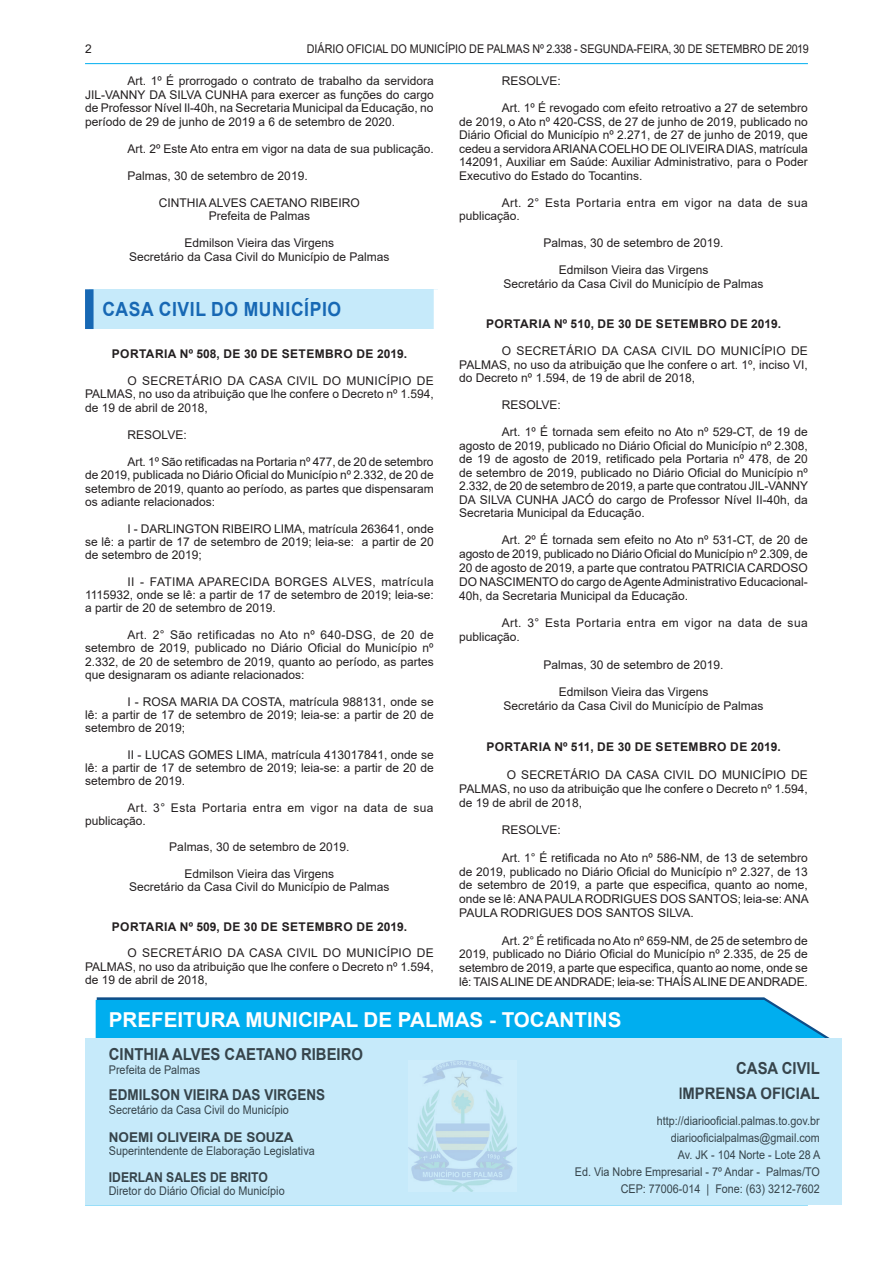
<style>
.page{position:relative;width:893px;height:1263px;background:#fff}
.page>*{position:absolute;margin:0;border:0;box-sizing:border-box;transform-origin:0 0}
.t1{font:700 20.55px "Arial";color:#fff}
.t2{font:700 19.5px "Arial";letter-spacing:.035em;color:#1768b4;scale:.9 1}
.t3{font:700 16.5px/25.7px "Arial";color:#36444b;text-align:right;scale:.9 1}
.t4{font:700 15px "Arial";color:#36444b;scale:.9 1}
.t5{font:700 13.5px "Arial";color:#36444b}
.t6{font:700 13.5px "Arial";color:#36444b;scale:.9 1}
.t7{font:12px/13.5px "Arial";color:#231f20;text-align:justify}
.t8{font:12px/17.1px "Arial";color:#36444b;text-align:right;scale:.9 1}
.t9{font:12px/13.2px "Arial";letter-spacing:.035em;color:#231f20}
.t10{font:700 12px "Arial";letter-spacing:.035em;color:#231f20}
.t11{font:12px "Arial";color:#231f20;scale:.9 1}
</style>
<div class="page">
<hr style="left:85px;top:63px;width:723px;height:1px;background:#00aeef">
<hr style="left:85px;top:1204px;width:723px;height:1px;background:#00aeef">
<svg style="left:96px;top:997px;width:734px;height:41px;background:#0eace9"></svg>
<div style="left:85px;top:1038px;width:757px;height:166px;background:#c6eafa"></div>
<img style="left:408px;top:1061px;width:108px;height:130px">
<div style="left:89px;top:289px;width:349px;height:40px;background:#c6eafa"></div>
<div style="left:85px;top:289px;width:9px;height:40px;background:#1768b4"></div>
<div style="left:434px;top:289px;width:8px;height:40px;background:#fff"></div>
<p class="t7" style="left:85px;top:42px;width:8px">2</p>
<p class="t11" style="left:307px;top:40px;width:559px">DIÁRIO OFICIAL DO MUNICÍPIO DE PALMAS Nº 2.338 - SEGUNDA-FEIRA, 30 DE SETEMBRO DE 2019</p>
<p class="t7" style="left:85px;top:74px;width:350px;text-indent:43px">Art. 1º É prorrogado o contrato de trabalho da servidora JIL-VANNY DA SILVA CUNHA para exercer as funções do cargo de Professor Nível Il-40h, na Secretaria Municipal da Educação, no período de 29 de junho de 2019 a 6 de setembro de 2020.</p>
<p class="t7" style="left:128px;top:142px;width:308px">Art. 2º Este Ato entra em vigor na data de sua publicação.</p>
<p class="t7" style="left:128px;top:169px;width:182px">Palmas, 30 de setembro de 2019.</p>
<p class="t7" style="left:159px;top:196px;width:202px;text-align:center">CINTHIA ALVES CAETANO RIBEIRO<br>Prefeita de Palmas</p>
<p class="t7" style="left:129px;top:236px;width:262px;text-align:center">Edmilson Vieira das Virgens<br>Secretário da Casa Civil do Município de Palmas</p>
<h2 class="t2" style="left:102px;top:296px;width:267px">CASA CIVIL DO MUNICÍPIO</h2>
<p class="t10" style="left:112px;top:345px;width:297px">PORTARIA Nº 508, DE 30 DE SETEMBRO DE 2019.</p>
<p class="t7" style="left:85px;top:373px;width:350px;text-indent:43px">O SECRETÁRIO DA CASA CIVIL DO MUNICÍPIO DE PALMAS, no uso da atribuição que lhe confere o Decreto nº 1.594, de 19 de abril de 2018,</p>
<p class="t7" style="left:128px;top:427px;width:61px">RESOLVE:</p>
<p class="t7" style="left:85px;top:454px;width:350px;text-indent:43px">Art. 1º São retificadas na Portaria nº 477, de 20 de setembro de 2019, publicada no Diário Oficial do Município nº 2.332, de 20 de setembro de 2019, quanto ao período, as partes que dispensaram os adiante relacionados:</p>
<p class="t7" style="left:85px;top:522px;width:350px;text-indent:43px">I - DARLINGTON RIBEIRO LIMA, matrícula 263641, onde se lê: a partir de 17 de setembro de 2019; leia-se: a partir de 20 de setembro de 2019;</p>
<p class="t7" style="left:85px;top:575px;width:350px;text-indent:43px">II - FATIMA APARECIDA BORGES ALVES, matrícula 1115932, onde se lê: a partir de 17 de setembro de 2019; leia-se: a partir de 20 de setembro de 2019.</p>
<p class="t7" style="left:85px;top:628px;width:350px;text-indent:43px">Art. 2° São retificadas no Ato nº 640-DSG, de 20 de setembro de 2019, publicado no Diário Oficial do Município nº 2.332, de 20 de setembro de 2019, quanto ao período, as partes que designaram os adiante relacionados:</p>
<p class="t7" style="left:85px;top:695px;width:350px;text-indent:43px">I - ROSA MARIA DA COSTA, matrícula 988131, onde se lê: a partir de 17 de setembro de 2019; leia-se: a partir de 20 de setembro de 2019;</p>
<p class="t7" style="left:85px;top:748px;width:350px;text-indent:43px">II - LUCAS GOMES LIMA, matrícula 413017841, onde se lê: a partir de 17 de setembro de 2019; leia-se: a partir de 20 de setembro de 2019.</p>
<p class="t9" style="left:85px;top:801px;width:350px;text-indent:43px">Art. 3° Esta Portaria entra em vigor na data de sua publicação.</p>
<p class="t7" style="left:169px;top:840px;width:182px">Palmas, 30 de setembro de 2019.</p>
<p class="t7" style="left:129px;top:867px;width:262px;text-align:center">Edmilson Vieira das Virgens<br>Secretário da Casa Civil do Município de Palmas</p>
<p class="t10" style="left:112px;top:918px;width:297px">PORTARIA Nº 509, DE 30 DE SETEMBRO DE 2019.</p>
<p class="t7" style="left:85px;top:946px;width:350px;text-indent:43px">O SECRETÁRIO DA CASA CIVIL DO MUNICÍPIO DE PALMAS, no uso da atribuição que lhe confere o Decreto nº 1.594, de 19 de abril de 2018,</p>
<p class="t7" style="left:502px;top:74px;width:61px">RESOLVE:</p>
<p class="t7" style="left:459px;top:101px;width:350px;text-indent:43px">Art. 1º É revogado com efeito retroativo a 27 de setembro de 2019, o Ato nº 420-CSS, de 27 de junho de 2019, publicado no Diário Oficial do Município nº 2.271, de 27 de junho de 2019, que cedeu a servidora ARIANA COELHO DE OLIVEIRA DIAS, matrícula 142091, Auxiliar em Saúde: Auxiliar Administrativo, para o Poder Executivo do Estado do Tocantins.</p>
<p class="t9" style="left:459px;top:196px;width:350px;text-indent:43px">Art. 2° Esta Portaria entra em vigor na data de sua publicação.</p>
<p class="t7" style="left:543px;top:236px;width:182px">Palmas, 30 de setembro de 2019.</p>
<p class="t7" style="left:503px;top:263px;width:262px;text-align:center">Edmilson Vieira das Virgens<br>Secretário da Casa Civil do Município de Palmas</p>
<p class="t10" style="left:486px;top:316px;width:297px">PORTARIA Nº 510, DE 30 DE SETEMBRO DE 2019.</p>
<p class="t7" style="left:459px;top:344px;width:350px;text-indent:43px">O SECRETÁRIO DA CASA CIVIL DO MUNICÍPIO DE PALMAS, no uso da atribuição que lhe confere o art. 1º, inciso VI, do Decreto nº 1.594, de 19 de abril de 2018,</p>
<p class="t7" style="left:502px;top:398px;width:61px">RESOLVE:</p>
<p class="t7" style="left:459px;top:425px;width:350px;text-indent:43px">Art. 1º É tornada sem efeito no Ato nº 529-CT, de 19 de agosto de 2019, publicado no Diário Oficial do Município nº 2.308, de 19 de agosto de 2019, retificado pela Portaria nº 478, de 20 de setembro de 2019, publicado no Diário Oficial do Município nº 2.332, de 20 de setembro de 2019, a parte que contratou JIL-VANNY DA SILVA CUNHA JACÓ do cargo de Professor Nível II-40h, da Secretaria Municipal da Educação.</p>
<p class="t7" style="left:459px;top:533px;width:350px;text-indent:43px">Art. 2º É tornada sem efeito no Ato nº 531-CT, de 20 de agosto de 2019, publicado no Diário Oficial do Município nº 2.309, de 20 de agosto de 2019, a parte que contratou PATRICIA CARDOSO DO NASCIMENTO do cargo de Agente Administrativo Educacional-40h, da Secretaria Municipal da Educação.</p>
<p class="t9" style="left:459px;top:616px;width:350px;line-height:13.8px;text-indent:43px">Art. 3° Esta Portaria entra em vigor na data de sua publicação.</p>
<p class="t7" style="left:543px;top:657px;width:182px">Palmas, 30 de setembro de 2019.</p>
<p class="t7" style="left:503px;top:685px;width:262px;text-align:center">Edmilson Vieira das Virgens<br>Secretário da Casa Civil do Município de Palmas</p>
<p class="t10" style="left:486px;top:739px;width:296px">PORTARIA Nº 511, DE 30 DE SETEMBRO DE 2019.</p>
<p class="t7" style="left:459px;top:768px;width:350px;text-indent:48px">O SECRETÁRIO DA CASA CIVIL DO MUNICÍPIO DE PALMAS, no uso da atribuição que lhe confere o Decreto nº 1.594, de 19 de abril de 2018,</p>
<p class="t7" style="left:502px;top:823px;width:61px">RESOLVE:</p>
<p class="t7" style="left:459px;top:850px;width:351px;text-indent:43px">Art. 1° É retificada no Ato nº 586-NM, de 13 de setembro de 2019, publicado no Diário Oficial do Município nº 2.327, de 13 de setembro de 2019, a parte que especifica, quanto ao nome, onde se lê: ANA PAULA RODRIGUES DOS SANTOS; leia-se: ANA PAULA RODRIGUES DOS SANTOS SILVA.</p>
<p class="t7" style="left:459px;top:933px;width:350px;text-indent:43px">Art. 2° É retificada no Ato nº 659-NM, de 25 de setembro de 2019, publicado no Diário Oficial do Município nº 2.335, de 25 de setembro de 2019, a parte que especifica, quanto ao nome, onde se lê: TAIS ALINE DE ANDRADE; leia-se: THAÍS ALINE DE ANDRADE.</p>
<h1 class="t1" style="left:109px;top:1005px;width:514px">PREFEITURA MUNICIPAL DE PALMAS - TOCANTINS</h1>
<h3 class="t3" style="left:109px;top:1042px;width:284px">CINTHIA ALVES CAETANO RIBEIRO</h3>
<p class="t8" style="left:109px;top:1061px;width:103px">Prefeita de Palmas</p>
<p class="t4" style="left:109px;top:1084px;width:242px">EDMILSON VIEIRA DAS VIRGENS</p>
<p class="t8" style="left:109px;top:1101px;width:202px">Secretário da Casa Civil do Município</p>
<p class="t5" style="left:109px;top:1127px;width:186px">NOEMI OLIVEIRA DE SOUZA</p>
<p class="t8" style="left:109px;top:1142px;width:230px">Superintendente de Elaboração Legislativa</p>
<p class="t6" style="left:109px;top:1167px;width:178px">IDERLAN SALES DE BRITO</p>
<p class="t8" style="left:109px;top:1182px;width:197px">Diretor do Diário Oficial do Município</p>
<h3 class="t3" style="left:678px;top:1055px;width:159px">CASA CIVIL<br>IMPRENSA OFICIAL</h3>
<p class="t8" style="left:575px;top:1112px;width:274px">http://diariooficial.palmas.to.gov.br diariooficialpalmas@gmail.com<br>Av. JK - 104 Norte - Lote 28 A<br>Ed. Via Nobre Empresarial - 7º Andar - Palmas/TO CEP: 77006-014 | Fone: (63) 3212-7602</p>
</div>
